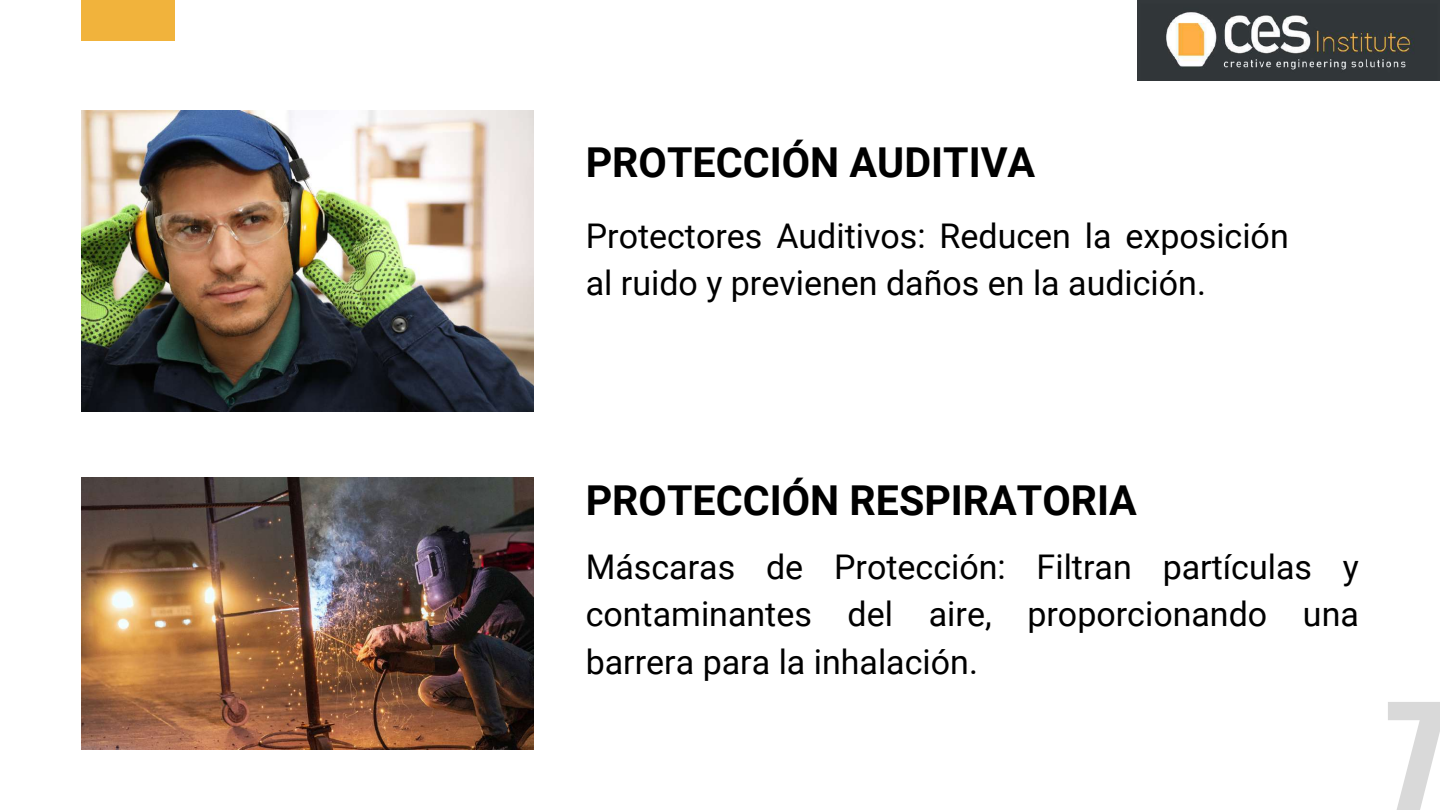
<style>
.page{position:relative;width:1440px;height:810px;background:#fff}
.page>*{position:absolute;margin:0;border:0;box-sizing:border-box;transform-origin:0 0}
.t1{font:700 144px "Oswald";color:#d9d9d9}
.t2{font:700 41.2px "Roboto";color:#000}
.t3{font:34px/47.2px "Roboto";color:#000}
</style>
<div class="page">
<img style="left:1138px;top:0;width:302px;height:81px">
<div style="left:81px;top:0;width:93px;height:41px;background:#f1b33c"></div>
<img style="left:81px;top:110px;width:452px;height:301px">
<img style="left:81px;top:478px;width:452px;height:272px">
<p class="t2" style="left:586px;top:139px;width:451px">PROTECCIÓN AUDITIVA</p>
<p class="t3" style="left:586px;top:213px;width:705px">Protectores Auditivos: Reducen la exposición al ruido y previenen daños en la audición.</p>
<p class="t2" style="left:586px;top:477px;width:553px">PROTECCIÓN RESPIRATORIA</p>
<p class="t3" style="left:586px;top:544px;width:775px;text-align:justify">Máscaras de Protección: Filtran partículas y contaminantes del aire, proporcionando una barrera para la inhalación.</p>
<h1 class="t1" style="left:1385px;top:647px;width:65px">7</h1>
</div>
